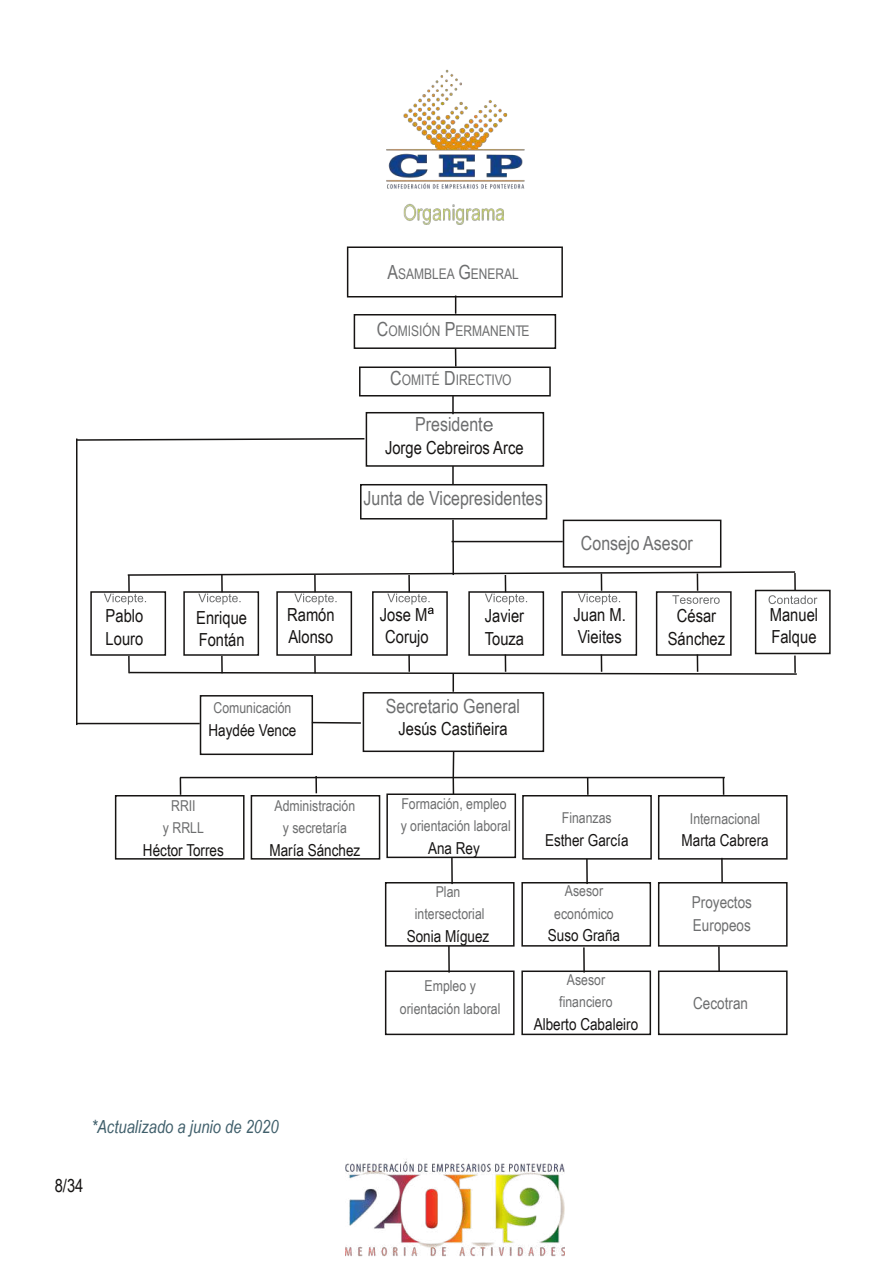
<style>
.page{position:relative;width:893px;height:1263px;background:#fff}
.page>*{position:absolute;margin:0;border:0;box-sizing:border-box;transform-origin:0 0}
.t1{font:19.5px "Arial Narrow";color:#6d6e6f}
.t2{font:18px/22.5px "Arial Narrow";color:#161413}
.t3{font:italic 18px "Arial Narrow";color:#405f6b}
.t4{font:16.5px "Arial Narrow";color:#161413}
.t5{font:16.5px/22.5px "Arial Narrow";color:#6d6e6f}
.t6{font:15px/22.5px "Arial Narrow";color:#6d6e6f;text-align:center}
.t7{font:14.7px "Arial Narrow";color:#6d6e6f}
.s1{font-size:19.5px}
</style>
<div class="page">
<img style="left:386px;top:69px;width:139px;height:120px">
<img style="left:346px;top:1159px;width:218px;height:98px">
<div style="left:347px;top:246px;width:216px;height:51px;border:2px solid #161413"></div>
<div style="left:354px;top:314px;width:202px;height:35px;border:2px solid #161413"></div>
<div style="left:359px;top:366px;width:192px;height:30px;border:2px solid #161413"></div>
<div style="left:366px;top:412px;width:178px;height:55px;border:2px solid #161413"></div>
<div style="left:363px;top:692px;width:181px;height:60px;border:2px solid #161413"></div>
<div style="left:90px;top:591px;width:76px;height:65px;border:2px solid #161413"></div>
<div style="left:115px;top:795px;width:130px;height:64px;border:2px solid #161413"></div>
<svg style="left:483px;top:421px;width:10px;height:10px"></svg>
<div style="left:360px;top:484px;width:187px;height:35px;border:2px solid #161413"></div>
<div style="left:563px;top:520px;width:158px;height:48px;border:2px solid #161413"></div>
<hr style="left:451px;top:857px;width:2px;height:27px;background:#161413">
<hr style="left:586px;top:859px;width:2px;height:25px;background:#161413">
<hr style="left:312px;top:722px;width:49px;height:2px;background:#161413">
<hr style="left:452px;top:520px;width:2px;height:55px;background:#161413">
<hr style="left:180px;top:777px;width:545px;height:1px;background:#161413">
<hr style="left:452px;top:752px;width:2px;height:25px;background:#161413">
<svg style="left:452px;top:466px;width:2px;height:18px"></svg>
<hr style="left:77px;top:723px;width:123px;height:1px;background:#161413">
<svg style="left:455px;top:296px;width:1px;height:18px"></svg>
<svg style="left:452px;top:396px;width:2px;height:18px"></svg>
<svg style="left:455px;top:348px;width:1px;height:18px"></svg>
<hr style="left:452px;top:541px;width:111px;height:1px;background:#161413">
<svg style="left:77px;top:437px;width:289px;height:4px"></svg>
<hr style="left:76px;top:438px;width:1px;height:287px;background:#161413">
<hr style="left:721px;top:858px;width:2px;height:25px;background:#161413">
<img style="left:403px;top:203px;width:101px;height:22px">
<div style="left:183px;top:591px;width:76px;height:65px;border:2px solid #161413"></div>
<div style="left:276px;top:591px;width:76px;height:65px;border:2px solid #161413"></div>
<div style="left:372px;top:591px;width:76px;height:65px;border:2px solid #161413"></div>
<div style="left:468px;top:591px;width:76px;height:65px;border:2px solid #161413"></div>
<div style="left:561px;top:591px;width:76px;height:65px;border:2px solid #161413"></div>
<div style="left:656px;top:591px;width:76px;height:65px;border:2px solid #161413"></div>
<div style="left:755px;top:590px;width:76px;height:64px;border:2px solid #161413"></div>
<svg style="left:128px;top:654px;width:670px;height:38px"></svg>
<svg style="left:104px;top:570px;width:713px;height:44px"></svg>
<div style="left:200px;top:695px;width:113px;height:60px;border:2px solid #161413"></div>
<svg style="left:180px;top:778px;width:1px;height:17px"></svg>
<svg style="left:315px;top:776px;width:2px;height:17px"></svg>
<svg style="left:452px;top:778px;width:2px;height:15px"></svg>
<svg style="left:587px;top:778px;width:2px;height:17px"></svg>
<svg style="left:723px;top:778px;width:1px;height:17px"></svg>
<div style="left:251px;top:795px;width:129px;height:64px;border:2px solid #161413"></div>
<div style="left:386px;top:793px;width:130px;height:65px;border:2px solid #161413"></div>
<div style="left:658px;top:795px;width:130px;height:64px;border:2px solid #161413"></div>
<div style="left:522px;top:795px;width:130px;height:64px;border:2px solid #161413"></div>
<div style="left:385px;top:882px;width:130px;height:64px;border:2px solid #161413"></div>
<div style="left:521px;top:882px;width:130px;height:64px;border:2px solid #161413"></div>
<div style="left:658px;top:882px;width:130px;height:64px;border:2px solid #161413"></div>
<hr style="left:448px;top:946px;width:2px;height:26px;background:#161413">
<hr style="left:583px;top:947px;width:2px;height:25px;background:#161413">
<hr style="left:718px;top:946px;width:2px;height:25px;background:#161413">
<div style="left:385px;top:970px;width:130px;height:65px;border:2px solid #161413"></div>
<div style="left:521px;top:970px;width:130px;height:65px;border:2px solid #161413"></div>
<div style="left:658px;top:970px;width:130px;height:65px;border:2px solid #161413"></div>
<p class="t7" style="left:387px;top:265px;width:133px"><span class="s1">A</span>SAMBLEA <span class="s1">G</span>ENERAL</p>
<p class="t7" style="left:377px;top:322px;width:154px"><span class="s1">C</span>OMISIÓN <span class="s1">P</span>ERMANENTE</p>
<p class="t7" style="left:390px;top:372px;width:123px"><span class="s1">C</span>OMITÉ <span class="s1">D</span>IRECTIVO</p>
<h1 class="t1" style="left:415px;top:413px;width:69px">President</h1>
<p class="t2" style="left:385px;top:436px;width:140px">Jorge Cebreiros Arce</p>
<h1 class="t1" style="left:363px;top:486px;width:181px">Junta de Vicepresidentes</h1>
<h1 class="t1" style="left:581px;top:532px;width:113px">Consejo Asesor</h1>
<p class="t2" style="left:106px;top:604px;width:39px">Pablo<br>Louro</p>
<p class="t2" style="left:196px;top:606px;width:52px">Enrique<br>Fontán</p>
<p class="t2" style="left:287px;top:603px;width:49px">Ramón<br>Alonso</p>
<p class="t2" style="left:380px;top:603px;width:50px">Jose M<br>Corujo</p>
<p class="t2" style="left:668px;top:604px;width:59px;text-align:center">César<br>Sánchez</p>
<p class="t2" style="left:770px;top:603px;width:50px">Manuel<br>Falque</p>
<p class="t2" style="left:573px;top:603px;width:54px">Juan M.<br>Vieites</p>
<p class="t2" style="left:485px;top:604px;width:41px">Javier<br>Touza</p>
<p class="t6" style="left:213px;top:696px;width:79px">Comunicación</p>
<p class="t4" style="left:208px;top:720px;width:90px">Haydée Vence</p>
<p class="t6" style="left:163px;top:794px;width:43px">RRII<br>y RRLL</p>
<p class="t4" style="left:143px;top:840px;width:82px">Héctor Torres</p>
<p class="t6" style="left:275px;top:794px;width:82px">Administración y secretaría</p>
<p class="t4" style="left:269px;top:840px;width:93px">María Sánchez</p>
<h1 class="t1" style="left:386px;top:695px;width:136px">Secretario General</h1>
<p class="t2" style="left:398px;top:718px;width:111px">Jesús Castiñeira</p>
<p class="t6" style="left:401px;top:792px;width:112px;text-align:left">Formación, empleo y orientación laboral</p>
<p class="t4" style="left:428px;top:838px;width:53px">Ana Rey</p>
<p class="t6" style="left:415px;top:880px;width:71px">Plan intersectorial</p>
<p class="t4" style="left:407px;top:926px;width:84px">Sonia Míguez</p>
<p class="t6" style="left:400px;top:974px;width:102px">Empleo y orientación laboral</p>
<p class="t6" style="left:562px;top:807px;width:51px">Finanzas</p>
<p class="t4" style="left:545px;top:830px;width:85px">Esther García</p>
<p class="t6" style="left:554px;top:879px;width:61px">Asesor económico</p>
<p class="t4" style="left:548px;top:925px;width:74px">Suso Graña</p>
<p class="t6" style="left:559px;top:968px;width:55px">Asesor financiero</p>
<p class="t4" style="left:534px;top:1014px;width:106px">Alberto Cabaleiro</p>
<p class="t6" style="left:690px;top:807px;width:72px">Internacional</p>
<p class="t4" style="left:681px;top:831px;width:89px">Marta Cabrera</p>
<p class="t5" style="left:692px;top:891px;width:62px">Proyectos<br>Europeos</p>
<p class="t5" style="left:693px;top:991px;width:56px">Cecotran</p>
<p class="t3" style="left:91px;top:1116px;width:189px">*Actualizado a junio de 2020</p>
<p class="t2" style="left:55px;top:1174px;width:30px">8/34</p>
</div>
